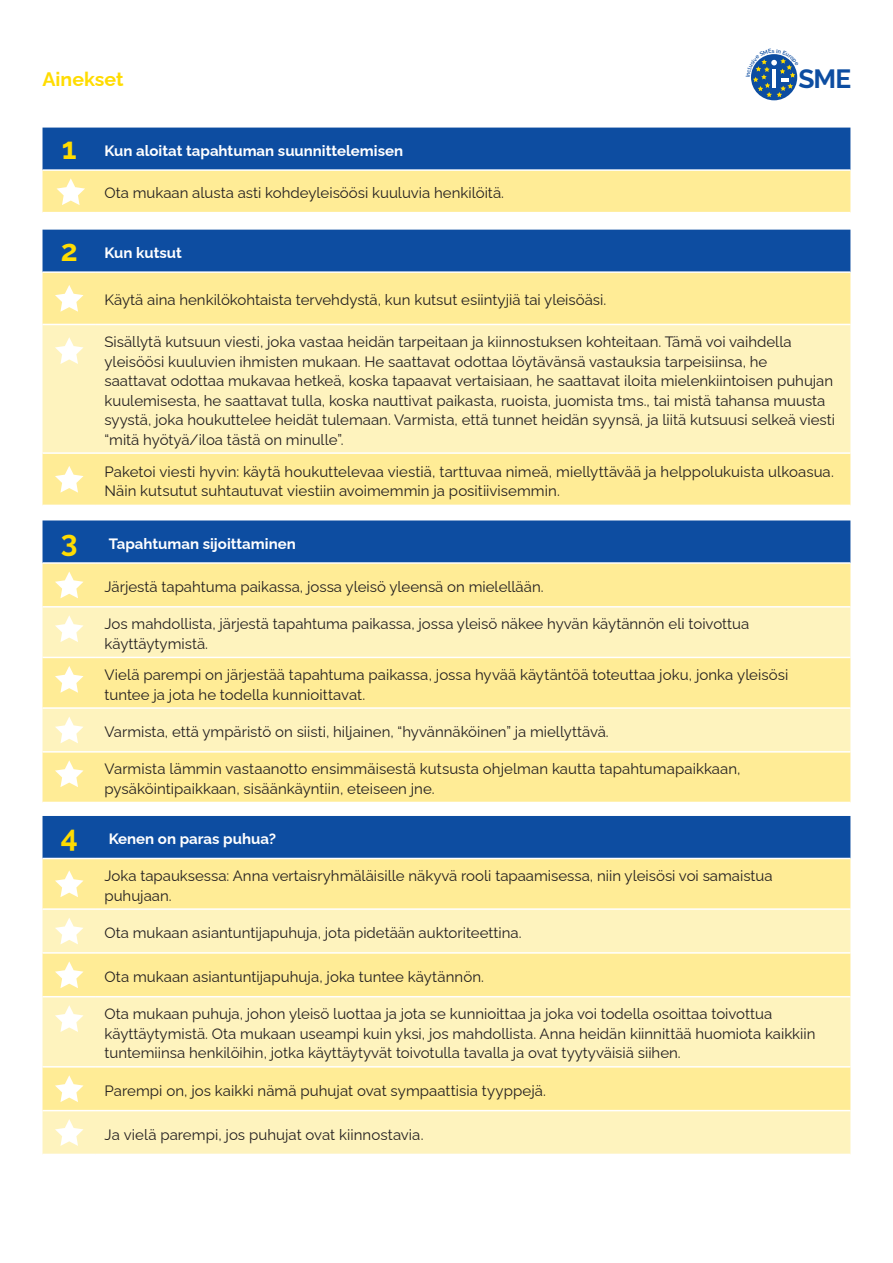
<style>
.page{position:relative;width:893px;height:1263px;background:#fff}
.page>*{position:absolute;margin:0;border:0;box-sizing:border-box;transform-origin:0 0}
.t1{font:700 30px "Raleway";color:#ffdc01}
.t2{font:700 26.25px "Raleway";color:#0d4da1}
.t3{font:700 19.5px "Raleway";color:#ffdc01}
.t4{font:15px/19.5px "Raleway";color:#231f20}
.t5{font:700 15px "Raleway";color:#fff}
</style>
<div class="page">
<div style="left:43px;top:230px;width:807px;height:41px;background:#0d4da1"></div>
<div style="left:43px;top:273px;width:807px;height:232px;background:#ffec96"></div>
<div style="left:43px;top:325px;width:807px;height:127px;background:#fef3be"></div>
<hr style="left:43px;top:324px;width:53px;height:1px;background:#fff">
<hr style="left:96px;top:324px;width:754px;height:1px;background:#fff">
<hr style="left:43px;top:452px;width:53px;height:2px;background:#fff">
<hr style="left:96px;top:452px;width:754px;height:2px;background:#fff">
<svg style="left:55px;top:285px;width:28px;height:27px"></svg>
<svg style="left:55px;top:337px;width:28px;height:27px"></svg>
<svg style="left:55px;top:466px;width:28px;height:27px"></svg>
<div style="left:43px;top:520px;width:807px;height:42px;background:#0d4da1"></div>
<div style="left:43px;top:564px;width:807px;height:238px;background:#ffec96"></div>
<svg style="left:43px;top:607px;width:807px;height:144px;background:#fef0b0"></svg>
<hr style="left:43px;top:606px;width:53px;height:1px;background:#fff">
<hr style="left:96px;top:606px;width:754px;height:1px;background:#fff">
<hr style="left:43px;top:657px;width:53px;height:1px;background:#fff">
<hr style="left:96px;top:657px;width:754px;height:1px;background:#fff">
<hr style="left:43px;top:707px;width:53px;height:2px;background:#fff">
<hr style="left:96px;top:707px;width:754px;height:2px;background:#fff">
<hr style="left:43px;top:751px;width:53px;height:2px;background:#fff">
<hr style="left:96px;top:751px;width:754px;height:2px;background:#fff">
<svg style="left:55px;top:571px;width:28px;height:27px"></svg>
<svg style="left:55px;top:615px;width:28px;height:27px"></svg>
<svg style="left:55px;top:666px;width:28px;height:27px"></svg>
<svg style="left:55px;top:716px;width:28px;height:27px"></svg>
<svg style="left:55px;top:760px;width:28px;height:27px"></svg>
<div style="left:43px;top:816px;width:807px;height:42px;background:#0d4da1"></div>
<div style="left:43px;top:859px;width:807px;height:49px;background:#ffec96"></div>
<svg style="left:43px;top:910px;width:807px;height:244px;background:#fef0b0"></svg>
<hr style="left:43px;top:952px;width:53px;height:2px;background:#fff">
<hr style="left:96px;top:952px;width:754px;height:2px;background:#fff">
<hr style="left:43px;top:996px;width:53px;height:1px;background:#fff">
<hr style="left:96px;top:996px;width:754px;height:1px;background:#fff">
<hr style="left:43px;top:1066px;width:53px;height:1px;background:#fff">
<hr style="left:96px;top:1066px;width:754px;height:1px;background:#fff">
<hr style="left:43px;top:1110px;width:53px;height:1px;background:#fff">
<hr style="left:96px;top:1110px;width:754px;height:1px;background:#fff">
<svg style="left:55px;top:870px;width:28px;height:27px"></svg>
<svg style="left:55px;top:918px;width:28px;height:26px"></svg>
<svg style="left:55px;top:961px;width:28px;height:27px"></svg>
<svg style="left:55px;top:1005px;width:28px;height:27px"></svg>
<svg style="left:55px;top:1075px;width:28px;height:27px"></svg>
<svg style="left:55px;top:1119px;width:28px;height:27px"></svg>
<svg style="left:43px;top:128px;width:807px;height:84px;background:#879e9d"></svg>
<div style="left:751px;top:54px;width:46px;height:46px;background:#0d4da1;border-radius:50%"></div>
<svg style="left:751px;top:54px;width:47px;height:43px"></svg>
<p class="t3" style="left:43px;top:64px;width:83px">Ainekset</p>
<p class="t2" style="left:798px;top:63px;width:54px">SME</p>
<p class="t1" style="left:62px;top:124px;width:16px">1</p>
<p class="t5" style="left:104px;top:139px;width:300px">Kun aloitat tapahtuman suunnittelemisen</p>
<p class="t4" style="left:104px;top:182px;width:401px">Ota mukaan alusta asti kohdeyleisöösi kuuluvia henkilöitä.</p>
<p class="t1" style="left:61px;top:226px;width:18px">2</p>
<p class="t5" style="left:104px;top:241px;width:79px">Kun kutsut</p>
<p class="t4" style="left:104px;top:289px;width:503px">Käytä aina henkilökohtaista tervehdystä, kun kutsut esiintyjiä tai yleisöäsi.</p>
<p class="t4" style="left:104px;top:330px;width:732px">Sisällytä kutsuun viesti, joka vastaa heidän tarpeitaan ja kiinnostuksen kohteitaan. Tämä voi vaihdella yleisöösi kuuluvien ihmisten mukaan. He saattavat odottaa löytävänsä vastauksia tarpeisiinsa, he<br>saattavat odottaa mukavaa hetkeä, koska tapaavat vertaisiaan, he saattavat iloita mielenkiintoisen puhujan kuulemisesta, he saattavat tulla, koska nauttivat paikasta, ruoista, juomista tms., tai mistä tahansa muusta syystä, joka houkuttelee heidät tulemaan. Varmista, että tunnet heidän syynsä, ja liitä kutsuusi selkeä viesti “mitä hyötyä/iloa tästä on minulle”.</p>
<p class="t4" style="left:104px;top:460px;width:731px">Paketoi viesti hyvin: käytä houkuttelevaa viestiä, tarttuvaa nimeä, miellyttävää ja helppolukuista ulkoasua.<br>Näin kutsutut suhtautuvat viestiin avoimemmin ja positiivisemmin.</p>
<p class="t1" style="left:61px;top:517px;width:18px">3</p>
<p class="t5" style="left:109px;top:531px;width:189px">Tapahtuman sijoittaminen</p>
<p class="t4" style="left:104px;top:575px;width:441px">Järjestä tapahtuma paikassa, jossa yleisö yleensä on mielellään.</p>
<p class="t4" style="left:104px;top:613px;width:646px">Jos mahdollista, järjestä tapahtuma paikassa, jossa yleisö näkee hyvän käytännön eli toivottua käyttäytymistä.</p>
<p class="t4" style="left:104px;top:663px;width:685px">Vielä parempi on järjestää tapahtuma paikassa, jossa hyvää käytäntöä toteuttaa joku, jonka yleisösi</p>
<p class="t4" style="left:104px;top:683px;width:262px">tuntee ja jota he todella kunnioittavat.</p>
<p class="t4" style="left:104px;top:720px;width:506px">Varmista, että ympäristö on siisti, hiljainen, “hyvännäköinen” ja miellyttävä.</p>
<p class="t4" style="left:104px;top:758px;width:638px">Varmista lämmin vastaanotto ensimmäisestä kutsusta ohjelman kautta tapahtumapaikkaan, pysäköintipaikkaan, sisäänkäyntiin, eteiseen jne.</p>
<p class="t1" style="left:61px;top:813px;width:19px">4</p>
<p class="t5" style="left:109px;top:827px;width:169px">Kenen on paras puhua?</p>
<p class="t4" style="left:104px;top:864px;width:670px">Joka tapauksessa: Anna vertaisryhmäläisille näkyvä rooli tapaamisessa, niin yleisösi voi samaistua puhujaan.</p>
<p class="t4" style="left:104px;top:921px;width:418px">Ota mukaan asiantuntijapuhuja, jota pidetään auktoriteettina.</p>
<p class="t4" style="left:104px;top:965px;width:381px">Ota mukaan asiantuntijapuhuja, joka tuntee käytännön.</p>
<p class="t4" style="left:104px;top:1002px;width:713px">Ota mukaan puhuja, johon yleisö luottaa ja jota se kunnioittaa ja joka voi todella osoittaa toivottua käyttäytymistä. Ota mukaan useampi kuin yksi, jos mahdollista. Anna heidän kiinnittää huomiota kaikkiin tuntemiinsa henkilöihin, jotka käyttäytyvät toivotulla tavalla ja ovat tyytyväisiä siihen.</p>
<p class="t4" style="left:104px;top:1079px;width:443px">Parempi on, jos kaikki nämä puhujat ovat sympaattisia tyyppejä.</p>
<p class="t4" style="left:104px;top:1123px;width:321px">Ja vielä parempi, jos puhujat ovat kiinnostavia.</p>
</div>
